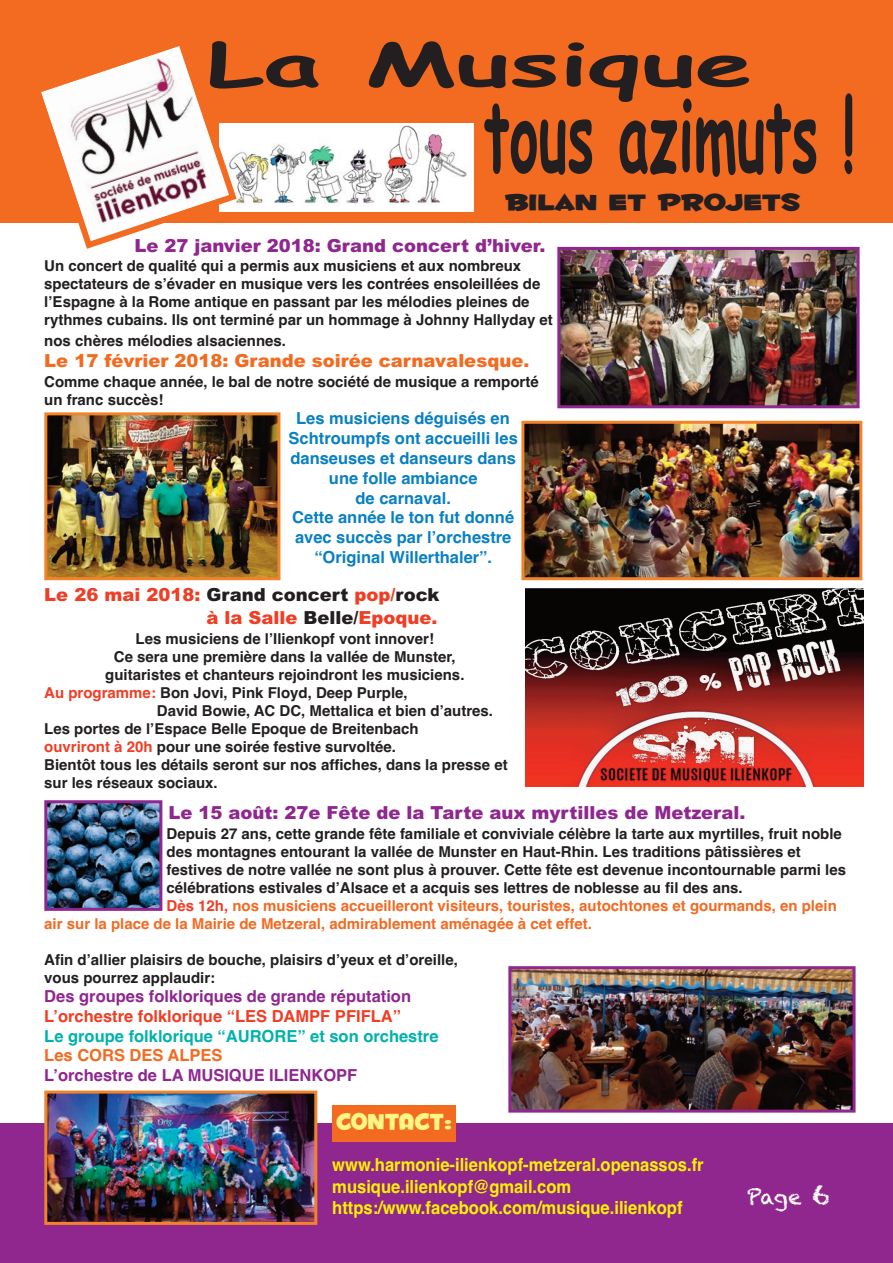
<style>
.page{position:relative;width:893px;height:1263px;background:#fff}
.page>*{position:absolute;margin:0;border:0;box-sizing:border-box;transform-origin:0 0}
.t1{font:700 99px "Comic Sans MS";color:#231f20;scale:.56 1}
.t2{font:700 59.4px "Comic Sans MS";color:#231f20;scale:1.73 1}
.t3{font:27.45px "Fontdinerdotcom Huggable";color:#231f20;scale:1.3 1}
.t4{font:27px "Fontdinerdotcom Huggable";letter-spacing:-.005em;color:#fff685}
.t5{font:21px "Chalkduster";color:#fff}
.t6{font:700 18px/21.6px "Helvetica";color:#fff101;scale:.92 1}
.t7{font:900 18px "Arial";color:#8f278f}
.t8{font:900 18px/22.2px "Arial";color:#ef3e25;text-align:right}
.t9{font:900 18px "Arial";color:#f36a21}
.t10{font:700 16.5px/19.8px "Helvetica";color:#0980c4;text-align:center}
.t11{font:700 16.5px "Helvetica";color:#8f278f}
.t12{font:700 16.5px "Helvetica";color:#00b2aa}
.t13{font:700 16.5px "Helvetica";color:#ef3e25}
.t14{font:700 16.5px "Helvetica";color:#f36a21}
.t15{font:700 15px/18px "Helvetica";color:#231f20}
.t16{font:700 15px "Helvetica";color:#f36a21}
.s1{color:#231f20}
.s2{color:#ef3e25}
.s3{font-size:27px}
</style>
<div class="page">
<div style="left:0;top:1123px;width:893px;height:140px;background:#8f278f"></div>
<div style="left:0;top:0;width:893px;height:223px;background:#f36a21"></div>
<div style="left:220px;top:123px;width:254px;height:88px;background:#fff"></div>
<img style="left:240px;top:128px;width:227px;height:78px">
<svg style="left:41px;top:46px;width:199px;height:203px"></svg>
<div style="left:332px;top:1105px;width:124px;height:37px;background:#f36a21"></div>
<img style="left:512px;top:970px;width:339px;height:138px">
<div style="left:508px;top:966px;width:347px;height:146px;border:3px solid #8f278f"></div>
<img style="left:48px;top:416px;width:228px;height:160px">
<div style="left:44px;top:412px;width:236px;height:168px;border:3px solid #f1832b"></div>
<img style="left:525px;top:588px;width:338px;height:198px">
<img style="left:48px;top:804px;width:110px;height:103px">
<div style="left:44px;top:800px;width:118px;height:111px;border:3px solid #8f278f"></div>
<img style="left:525px;top:425px;width:333px;height:151px">
<div style="left:521px;top:421px;width:341px;height:159px;border:3px solid #f1832b"></div>
<img style="left:48px;top:1094px;width:265px;height:127px">
<div style="left:44px;top:1090px;width:273px;height:135px;border:3px solid #f1832b"></div>
<img style="left:561px;top:251px;width:295px;height:153px">
<div style="left:557px;top:247px;width:303px;height:161px;border:3px solid #8f278f"></div>
<h2 class="t2" style="left:207px;top:31px;width:317px">La Musique</h2>
<h1 class="t1" style="left:484px;top:79px;width:665px">tous azimuts !</h1>
<h3 class="t3" style="left:505px;top:185px;width:229px">BILAN ET PROJETS</h3>
<p class="t7" style="left:134px;top:235px;width:412px">Le 27 janvier 2018: Grand concert d’hiver.</p>
<p class="t15" style="left:44px;top:257px;width:510px">Un concert de qualité qui a permis aux musiciens et aux nombreux spectateurs de s’évader en musique vers les contrées ensoleillées de l’Espagne à la Rome antique en passant par les mélodies pleines de rythmes cubains. Ils ont terminé par un hommage à Johnny Hallyday et</p>
<p class="t15" style="left:44px;top:332px;width:243px">nos chères mélodies alsaciennes.</p>
<p class="t9" style="left:44px;top:351px;width:486px">Le 17 février 2018: Grande soirée carnavalesque.</p>
<p class="t15" style="left:44px;top:373px;width:496px">Comme chaque année, le bal de notre société de musique a remporté un franc succès!</p>
<p class="t10" style="left:289px;top:409px;width:231px">Les musiciens déguisés en<br>Schtroumpfs ont accueilli les danseuses et danseurs dans une folle ambiance<br>de carnaval.<br>Cette année le ton fut donné avec succès par l’orchestre “Original Willerthaler”.</p>
<p class="t8" style="left:44px;top:584px;width:397px">Le 26 mai 2018: <span class="s1">Grand concert</span> pop/<span class="s1">rock </span>à la Salle <span class="s1">Belle/</span>Epoque.</p>
<p class="t15" style="left:136px;top:629px;width:300px">Les musiciens de l’Ilienkopf vont innover!</p>
<p class="t15" style="left:114px;top:647px;width:343px">Ce sera une première dans la vallée de Munster,</p>
<p class="t15" style="left:105px;top:665px;width:361px">guitaristes et chanteurs rejoindront les musiciens.</p>
<p class="t15" style="left:44px;top:683px;width:365px"><span class="s2">Au programme:</span> Bon Jovi, Pink Floyd, Deep Purple,</p>
<p class="t15" style="left:157px;top:701px;width:338px">David Bowie, AC DC, Mettalica et bien d’autres.</p>
<p class="t15" style="left:44px;top:719px;width:376px">Les portes de l’Espace Belle Epoque de Breitenbach</p>
<p class="t15" style="left:44px;top:737px;width:353px"><span class="s2">ouvriront à 20h</span> pour une soirée festive survoltée.</p>
<p class="t15" style="left:44px;top:755px;width:465px">Bientôt tous les détails seront sur nos affiches, dans la presse et</p>
<p class="t15" style="left:44px;top:773px;width:175px">sur les réseaux sociaux.</p>
<p class="t7" style="left:168px;top:802px;width:579px">Le 15 août: 27e Fête de la Tarte aux myrtilles de Metzeral.</p>
<p class="t15" style="left:167px;top:824px;width:677px">Depuis 27 ans, cette grande fête familiale et conviviale célèbre la tarte aux myrtilles, fruit noble</p>
<p class="t15" style="left:167px;top:842px;width:636px">des montagnes entourant la vallée de Munster en Haut-Rhin. Les traditions pâtissières et</p>
<p class="t15" style="left:167px;top:860px;width:681px">festives de notre vallée ne sont plus à prouver. Cette fête est devenue incontournable parmi les</p>
<p class="t15" style="left:167px;top:878px;width:578px">célébrations estivales d’Alsace et a acquis ses lettres de noblesse au fil des ans.</p>
<p class="t16" style="left:167px;top:897px;width:672px"><span class="s2">Dès 12h,</span> nos musiciens accueilleront visiteurs, touristes, autochtones et gourmands, en plein</p>
<p class="t16" style="left:44px;top:915px;width:549px">air sur la place de la Mairie de Metzeral, admirablement aménagée à cet effet.</p>
<p class="t15" style="left:44px;top:950px;width:415px">Afin d’allier plaisirs de bouche, plaisirs d’yeux et d’oreille, vous pourrez applaudir:</p>
<p class="t11" style="left:44px;top:986px;width:368px">Des groupes folkloriques de grande réputation</p>
<p class="t13" style="left:44px;top:1006px;width:358px">L’orchestre folklorique “LES DAMPF PFIFLA”</p>
<p class="t12" style="left:44px;top:1026px;width:396px">Le groupe folklorique “AURORE” et son orchestre</p>
<p class="t14" style="left:44px;top:1046px;width:180px">Les CORS DES ALPES</p>
<p class="t11" style="left:44px;top:1066px;width:314px">L’orchestre de LA MUSIQUE ILIENKOPF</p>
<h3 class="t4" style="left:336px;top:1105px;width:117px">CONTACT:</h3>
<p class="t6" style="left:332px;top:1154px;width:405px">www.harmonie-ilienkopf-metzeral.openassos.fr musique.ilienkopf@gmail.com https:/www.facebook.com/musique.ilienkopf</p>
<h3 class="t5" style="left:747px;top:1185px;width:84px">Page <span class="s3">6</span></h3>
</div>
